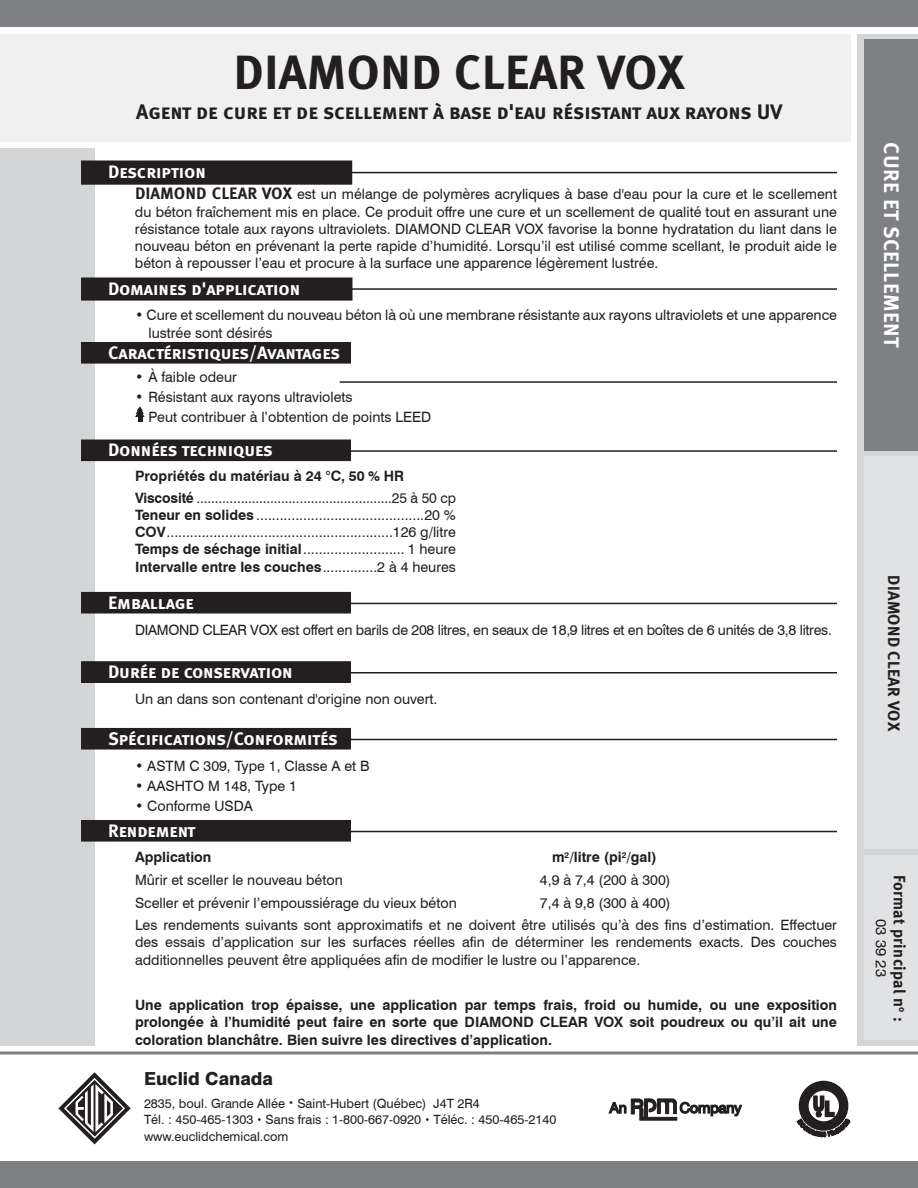
<style>
.page{position:relative;width:918px;height:1188px;background:#fff}
.page>*{position:absolute;margin:0;border:0;box-sizing:border-box;transform-origin:0 0}
.Heading_1{font:48px "Meta Bold LF Caps";color:#231f20}
.Heading_2{font:21px "Meta Bold LF Caps";letter-spacing:-.005em;color:#231f20}
.SideBar_Subhead{font:21px "Meta Bold LF Caps";letter-spacing:.02em;color:#fff}
.SubHeading{font:18px "Meta Bold LF Caps";letter-spacing:-.005em;color:#fff}
.t1{font:800 18px "Swiss 721 BT";color:#231f20}
.Side_Bar_Heading{font:16.5px "Meta Bold LF";letter-spacing:.02em;color:#231f20}
.SideBar_Subhead-2{font:16.5px "Meta Bold LF";letter-spacing:.02em;color:#231f20}
.Side_Bar_Heading-2{font:15px "Swiss 721 BT";color:#231f20}
.Body_Copy{font:14.25px/17.2px "Swiss 721 BT";color:#231f20;text-align:justify}
.Leader_List{font:14.25px "Swiss 721 BT";color:#231f20}
.Body_Copy-2{font:700 14.25px/17.2px "Swiss 721 BT";color:#231f20;text-align:justify}
.Bullet_Copy{font:14.25px/17.2px "Swiss 721 BT";color:#231f20}
.Body_Copy-3{font:14.25px "Swiss 721 BT";letter-spacing:-.02em;color:#231f20}
.Leader_List-2{font:700 14.25px "Swiss 721 BT";color:#231f20}
.t2{font:12.75px "Swiss 721 BT";color:#231f20}
.s1{font-family:"Meta Bold LF Caps";font-size:16.5px}
.s2{font-weight:700}
.s3{font-weight:400}
.s4{font-size:9px}
</style>
<div class="page">
<div style="left:857px;top:34px;width:61px;height:1012px;background:#d4d5d7"></div>
<div style="left:864px;top:856px;width:54px;height:184px;background:#e1e2e4"></div>
<div style="left:864px;top:39px;width:54px;height:412px;background:#7e8083"></div>
<div style="left:864px;top:456px;width:54px;height:393px;background:#e1e2e4"></div>
<div style="left:0;top:148px;width:94px;height:898px;background:#d4d5d7"></div>
<div style="left:0;top:34px;width:850px;height:108px;background:#f0f0f1"></div>
<div style="left:0;top:0;width:918px;height:27px;background:#7e8083"></div>
<div style="left:0;top:1161px;width:918px;height:27px;background:#7e8083"></div>
<hr style="left:0;top:1052px;width:918px;height:2px;background:#7e8083">
<svg style="left:58px;top:1072px;width:73px;height:73px"></svg>
<div style="left:799px;top:1082px;width:49px;height:48px;background:#231f20;border-radius:50%"></div>
<svg style="left:808px;top:1090px;width:32px;height:32px"></svg>
<div style="left:807px;top:1089px;width:33px;height:34px;border:2px solid #231f20;border-radius:50%"></div>
<svg style="left:796px;top:1095px;width:55px;height:43px"></svg>
<svg style="left:608px;top:1098px;width:135px;height:23px"></svg>
<div style="left:82px;top:161px;width:269px;height:23px;background:#231f20"></div>
<div style="left:81px;top:160px;width:271px;height:25px;border:2px solid #231f20"></div>
<hr style="left:340px;top:172px;width:497px;height:1px;background:#231f20">
<div style="left:82px;top:278px;width:270px;height:22px;background:#231f20"></div>
<div style="left:81px;top:278px;width:271px;height:23px;border:2px solid #231f20"></div>
<hr style="left:340px;top:288px;width:497px;height:2px;background:#231f20">
<hr style="left:340px;top:381px;width:497px;height:2px;background:#231f20">
<div style="left:82px;top:343px;width:268px;height:20px;background:#231f20"></div>
<div style="left:81px;top:342px;width:270px;height:22px;border:2px solid #231f20"></div>
<svg style="left:135px;top:406px;width:10px;height:16px"></svg>
<div style="left:82px;top:593px;width:268px;height:20px;background:#231f20"></div>
<div style="left:81px;top:592px;width:270px;height:22px;border:2px solid #231f20"></div>
<hr style="left:340px;top:603px;width:497px;height:1px;background:#231f20">
<div style="left:82px;top:662px;width:268px;height:20px;background:#231f20"></div>
<div style="left:81px;top:661px;width:270px;height:22px;border:2px solid #231f20"></div>
<hr style="left:340px;top:672px;width:497px;height:2px;background:#231f20">
<div style="left:82px;top:440px;width:268px;height:20px;background:#231f20"></div>
<div style="left:81px;top:440px;width:270px;height:21px;border:2px solid #231f20"></div>
<hr style="left:340px;top:450px;width:497px;height:2px;background:#231f20">
<div style="left:82px;top:729px;width:268px;height:20px;background:#231f20"></div>
<div style="left:81px;top:728px;width:270px;height:22px;border:2px solid #231f20"></div>
<hr style="left:340px;top:739px;width:497px;height:1px;background:#231f20">
<div style="left:82px;top:821px;width:268px;height:20px;background:#231f20"></div>
<div style="left:81px;top:820px;width:270px;height:22px;border:2px solid #231f20"></div>
<hr style="left:340px;top:831px;width:497px;height:1px;background:#231f20">
<p class="Heading_1" style="left:233px;top:44px;width:453px">DIAMOND CLEAR VOX</p>
<p class="Heading_2" style="left:136px;top:99px;width:648px">Agent de cure et de scellement à base d'eau résistant aux rayons UV</p>
<p class="SubHeading" style="left:108px;top:161px;width:99px">Description</p>
<p class="Body_Copy" style="left:135px;top:186px;width:704px"><span class="s1">DIAMOND CLEAR VOX</span> est un mélange de polymères acryliques à base d'eau pour la cure et le scellement du béton fraîchement mis en place. Ce produit offre une cure et un scellement de qualité tout en assurant une résistance totale aux rayons ultraviolets. DIAMOND CLEAR VOX favorise la bonne hydratation du liant dans le nouveau béton en prévenant la perte rapide d’humidité. Lorsqu’il est utilisé comme scellant, le produit aide le béton à repousser l’eau et procure à la surface une apparence légèrement lustrée.</p>
<p class="SubHeading" style="left:108px;top:278px;width:194px">Domaines d'application</p>
<p class="Bullet_Copy" style="left:148px;top:307px;width:690px;text-indent:-14px">• Cure et scellement du nouveau béton là où une membrane résistante aux rayons ultraviolets et une apparence lustrée sont désirés</p>
<p class="SubHeading" style="left:108px;top:342px;width:234px">Caractéristiques/Avantages</p>
<p class="Bullet_Copy" style="left:135px;top:368px;width:103px">• À faible odeur</p>
<p class="Bullet_Copy" style="left:135px;top:388px;width:219px">• Résistant aux rayons ultraviolets</p>
<p class="Bullet_Copy" style="left:149px;top:408px;width:284px">Peut contribuer à l’obtention de points LEED</p>
<p class="SubHeading" style="left:108px;top:440px;width:166px">Données techniques</p>
<p class="Leader_List-2" style="left:135px;top:467px;width:271px">Propriétés du matériau à 24 °C, 50 % HR</p>
<p class="Leader_List" style="left:135px;top:489px;width:323px"><span class="s2">Viscosité</span> .....................................................25 à 50 cp</p>
<p class="Leader_List" style="left:135px;top:506px;width:323px"><span class="s2">Teneur en solides</span> ...........................................20 %</p>
<p class="Leader_List" style="left:135px;top:523px;width:323px"><span class="s2">COV</span>..........................................................126 g/litre</p>
<p class="Leader_List" style="left:135px;top:541px;width:323px"><span class="s2">Temps de séchage initial</span>.......................... 1 heure</p>
<p class="Leader_List-2" style="left:135px;top:558px;width:323px">Intervalle entre les couches<span class="s3">..............2 à 4 heures</span></p>
<p class="SubHeading" style="left:108px;top:592px;width:87px">Emballage</p>
<p class="Body_Copy-3" style="left:135px;top:621px;width:698px">DIAMOND CLEAR VOX est offert en barils de 208 litres, en seaux de 18,9 litres et en boîtes de 6 unités de 3,8 litres.</p>
<p class="SubHeading" style="left:108px;top:661px;width:186px">Durée de conservation</p>
<p class="Body_Copy" style="left:135px;top:690px;width:304px">Un an dans son contenant d'origine non ouvert.</p>
<p class="SubHeading" style="left:108px;top:728px;width:231px">Spécifications/Conformités</p>
<p class="Bullet_Copy" style="left:135px;top:757px;width:236px">• ASTM C 309, Type 1, Classe A et B</p>
<p class="Bullet_Copy" style="left:135px;top:777px;width:164px">• AASHTO M 148, Type 1</p>
<p class="Bullet_Copy" style="left:135px;top:797px;width:119px">• Conforme USDA</p>
<p class="SubHeading" style="left:108px;top:820px;width:89px">Rendement</p>
<p class="Body_Copy-2" style="left:135px;top:848px;width:78px">Application</p>
<p class="Body_Copy-2" style="left:552px;top:848px;width:106px">m<sup>2</sup>/litre (pi<sup>2</sup>/gal)</p>
<p class="Body_Copy" style="left:135px;top:871px;width:209px">Mûrir et sceller le nouveau béton</p>
<p class="Body_Copy" style="left:540px;top:871px;width:132px">4,9 à 7,4 (200 à 300)</p>
<p class="Body_Copy" style="left:135px;top:894px;width:323px">Sceller et prévenir l’empoussiérage du vieux béton</p>
<p class="Body_Copy" style="left:540px;top:894px;width:132px">7,4 à 9,8 (300 à 400)</p>
<p class="Body_Copy" style="left:135px;top:916px;width:704px">Les rendements suivants sont approximatifs et ne doivent être utilisés qu’à des fins d’estimation. Effectuer des essais d’application sur les surfaces réelles afin de déterminer les rendements exacts. Des couches additionnelles peuvent être appliquées afin de modifier le lustre ou l’apparence.</p>
<p class="Body_Copy-2" style="left:135px;top:996px;width:703px">Une application trop épaisse, une application par temps frais, froid ou humide, ou une exposition prolongée à l’humidité peut faire en sorte que DIAMOND CLEAR VOX soit poudreux ou qu’il ait une coloration blanchâtre. Bien suivre les directives d’application.</p>
<p class="t1" style="left:144px;top:1068px;width:131px">Euclid Canada</p>
<p class="t2" style="left:144px;top:1095px;width:337px">2835, boul. Grande Allée <span class="s4">•</span> Saint-Hubert (Québec) J4T 2R4</p>
<p class="t2" style="left:144px;top:1112px;width:414px">Tél. : 450-465-1303 <span class="s4">•</span> Sans frais : 1-800-667-0920 <span class="s4">•</span> Téléc. : 450-465-2140</p>
<p class="t2" style="left:144px;top:1128px;width:146px">www.euclidchemical.com</p>
<p class="SideBar_Subhead" style="left:904px;top:142px;width:207px;rotate:90deg">CURE ET SCELLEMENT</p>
<p class="SideBar_Subhead-2" style="left:903px;top:575px;width:158px;rotate:90deg">DIAMOND CLEAR VOX</p>
<p class="Side_Bar_Heading" style="left:909px;top:875px;width:148px;rotate:90deg">Format principal n<sup>o</sup> :</p>
<p class="Side_Bar_Heading-2" style="left:890px;top:919px;width:59px;rotate:90deg">03 39 23</p>
</div>
